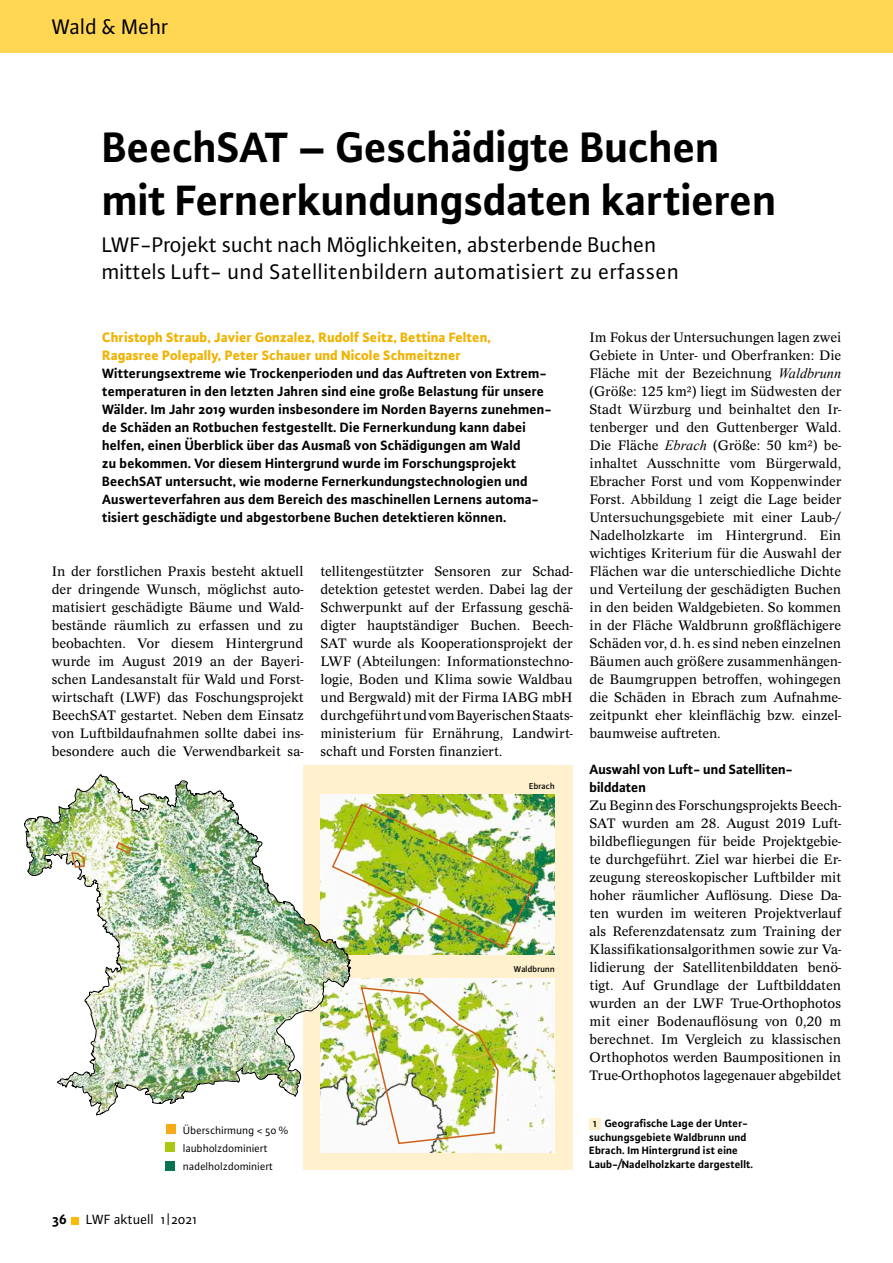
<style>
.page{position:relative;width:893px;height:1263px;background:#fff}
.page>*{position:absolute;margin:0;border:0;box-sizing:border-box;transform-origin:0 0}
.t1{font:700 45px/52.5px "Plus Sans Pro";letter-spacing:-.01em;color:#000}
.t2{font:22.5px/27px "Plus Sans Pro";letter-spacing:-.005em;color:#000}
.t3{font:14.25px/18px "Concept";letter-spacing:-.005em;color:#000;text-align:justify}
.t4{font:700 14.25px/18px "Plus Sans Pro";color:#000}
.t5{font:800 14.25px/18px "Plus Sans Pro";color:#f1b300}
.t6{font:14.25px "Plus Sans Pro";color:#000}
.t7{font:700 11.25px/13.5px "Plus Sans Pro";color:#000}
.t8{font:11.25px/18px "Plus Sans Pro";color:#000}
.t9{font:500 9px "Plus Sans Pro";color:#000}
.s1{font-family:"Times New Roman";font-style:italic}
.s2{font-family:"Times New Roman"}
.s3{font-size:9px}
</style>
<div class="page">
<div style="left:72px;top:1217px;width:7px;height:7px;background:#fbb900"></div>
<div style="left:589px;top:1118px;width:12px;height:11px;background:#fff1ce"></div>
<div style="left:303px;top:765px;width:269px;height:405px;background:#fff1ce"></div>
<div style="left:166px;top:1124px;width:9px;height:10px;background:#f6a917"></div>
<div style="left:165px;top:1142px;width:10px;height:10px;background:#aac813"></div>
<div style="left:165px;top:1161px;width:10px;height:9px;background:#08744e"></div>
<img style="left:369px;top:794px;width:186px;height:160px">
<img style="left:369px;top:803px;width:166px;height:146px">
<img style="left:320px;top:978px;width:235px;height:174px">
<img style="left:360px;top:986px;width:140px;height:159px">
<img style="left:24px;top:774px;width:345px;height:343px">
<svg style="left:115px;top:841px;width:18px;height:14px"></svg>
<svg style="left:70px;top:851px;width:16px;height:18px"></svg>
<div style="left:0;top:0;width:893px;height:53px;background:#ffd753"></div>
<h2 class="t2" style="left:52px;top:13px;width:118px">Wald &amp; Mehr</h2>
<h1 class="t1" style="left:102px;top:117px;width:676px">BeechSAT – Geschädigte Buchen mit Fernerkundungsdaten kartieren</h1>
<h2 class="t2" style="left:102px;top:230px;width:579px">LWF-Projekt sucht nach Möglichkeiten, absterbende Buchen mittels Luft- und Satellitenbildern automatisiert zu erfassen</h2>
<p class="t5" style="left:102px;top:327px;width:390px">Christoph Straub, Javier Gonzalez, Rudolf Seitz, Bettina Felten,<br>Ragasree Polepally, Peter Schauer und Nicole Schmeitzner</p>
<p class="t4" style="left:102px;top:363px;width:451px">Witterungsextreme wie Trockenperioden und das Auftreten von Extrem&shy;temperaturen in den letzten Jahren sind eine große Belastung für unsere Wälder. Im Jahr 2019 wurden insbesondere im Norden Bayerns zunehmen&shy;de Schäden an Rotbuchen festgestellt. Die Fernerkundung kann dabei helfen, einen Überblick über das Ausmaß von Schädigungen am Wald<br>zu bekommen. Vor diesem Hintergrund wurde im Forschungsprojekt BeechSAT untersucht, wie moderne Fernerkundungstechnologien und Auswerteverfahren aus dem Bereich des maschinellen Lernens automa&shy;tisiert geschädigte und abgestorbene Buchen detektieren können.</p>
<p class="t3" style="left:52px;top:562px;width:253px">In der forstlichen Praxis besteht aktuell der dringende Wunsch, möglichst auto&shy;matisiert geschädigte Bäume und Wald&shy;bestände räumlich zu erfassen und zu beobachten. Vor diesem Hintergrund wurde im August 2019 an der Bayeri&shy;schen Landesanstalt für Wald und Forst&shy;wirtschaft (LWF) das Foschungsprojekt BeechSAT gestartet. Neben dem Einsatz von Luftbildaufnahmen sollte dabei ins&shy;besondere auch die Verwendbarkeit sa-</p>
<p class="t3" style="left:320px;top:562px;width:254px">tellitengestützter Sensoren zur Schad&shy;detektion getestet werden. Dabei lag der Schwerpunkt auf der Erfassung geschä&shy;digter hauptständiger Buchen. Beech-SAT wurde als Kooperationsprojekt der LWF (Abteilungen: Informationstechno&shy;logie, Boden und Klima sowie Waldbau und Bergwald) mit der Firma IABG mbH durchgeführt und vom Bayerischen Staats&shy;ministerium für Ernährung, Landwirt&shy;schaft und Forsten finanziert.</p>
<p class="t9" style="left:529px;top:779px;width:27px">Ebrach</p>
<p class="t8" style="left:183px;top:1121px;width:107px">Überschirmung &lt; 50% laubholzdominiert nadelholzdominiert</p>
<p class="t9" style="left:514px;top:963px;width:42px">Waldbrunn</p>
<p class="t3" style="left:589px;top:328px;width:253px">Im Fokus der Untersuchungen lagen zwei Gebiete in Unter- und Oberfranken: Die Fläche mit der Bezeichnung <span class="s1">Waldbrunn </span>(Größe: 125 km²) liegt im Südwesten der Stadt Würzburg und beinhaltet den Ir&shy;tenberger und den Guttenberger Wald.<br>Die Fläche <span class="s1">Ebrach</span> (Größe: 50 km²) be&shy;inhaltet Ausschnitte vom Bürgerwald, Ebracher Forst und vom Koppenwinder Forst. <span class="s2">Abbildung 1</span> zeigt die Lage beider Untersuchungsgebiete mit einer Laub-/ Nadelholzkarte im Hintergrund. Ein wichtiges Kriterium für die Auswahl der Flächen war die unterschiedliche Dichte und Verteilung der geschädigten Buchen in den beiden Waldgebieten. So kommen in der Fläche Waldbrunn großflächigere Schäden vor, d.h. es sind neben einzelnen Bäumen auch größere zusammenhängen&shy;de Baumgruppen betroffen, wohingegen die Schäden in Ebrach zum Aufnahme&shy;zeitpunkt eher kleinflächig bzw. einzel&shy;baumweise auftreten.</p>
<p class="t4" style="left:589px;top:759px;width:203px">Auswahl von Luft- und Satelliten&shy;bilddaten</p>
<p class="t3" style="left:589px;top:796px;width:253px">Zu Beginn des Forschungsprojekts Beech-SAT wurden am 28. August 2019 Luft&shy;bildbefliegungen für beide Projektgebie&shy;te durchgeführt. Ziel war hierbei die Er&shy;zeugung stereoskopischer Luftbilder mit hoher räumlicher Auflösung. Diese Da&shy;ten wurden im weiteren Projektverlauf als Referenzdatensatz zum Training der Klassifikationsalgorithmen sowie zur Va&shy;lidierung der Satellitenbilddaten benö&shy;tigt. Auf Grundlage der Luftbilddaten wurden an der LWF True-Orthophotos mit einer Bodenauflösung von 0,20 m berechnet. Im Vergleich zu klassischen Orthophotos werden Baumpositionen in True-Orthophotos lagegenauer abgebildet</p>
<p class="t7" style="left:589px;top:1116px;width:166px;text-indent:4px"><span class="s3">1</span> Geografische Lage der Unter&shy;suchungsgebiete Waldbrunn und Ebrach. Im Hintergrund ist eine Laub-/Nadelholzkarte dargestellt.</p>
<p class="t4" style="left:52px;top:1209px;width:16px">36</p>
<p class="t6" style="left:86px;top:1210px;width:112px">LWF aktuell 1|2021</p>
</div>
